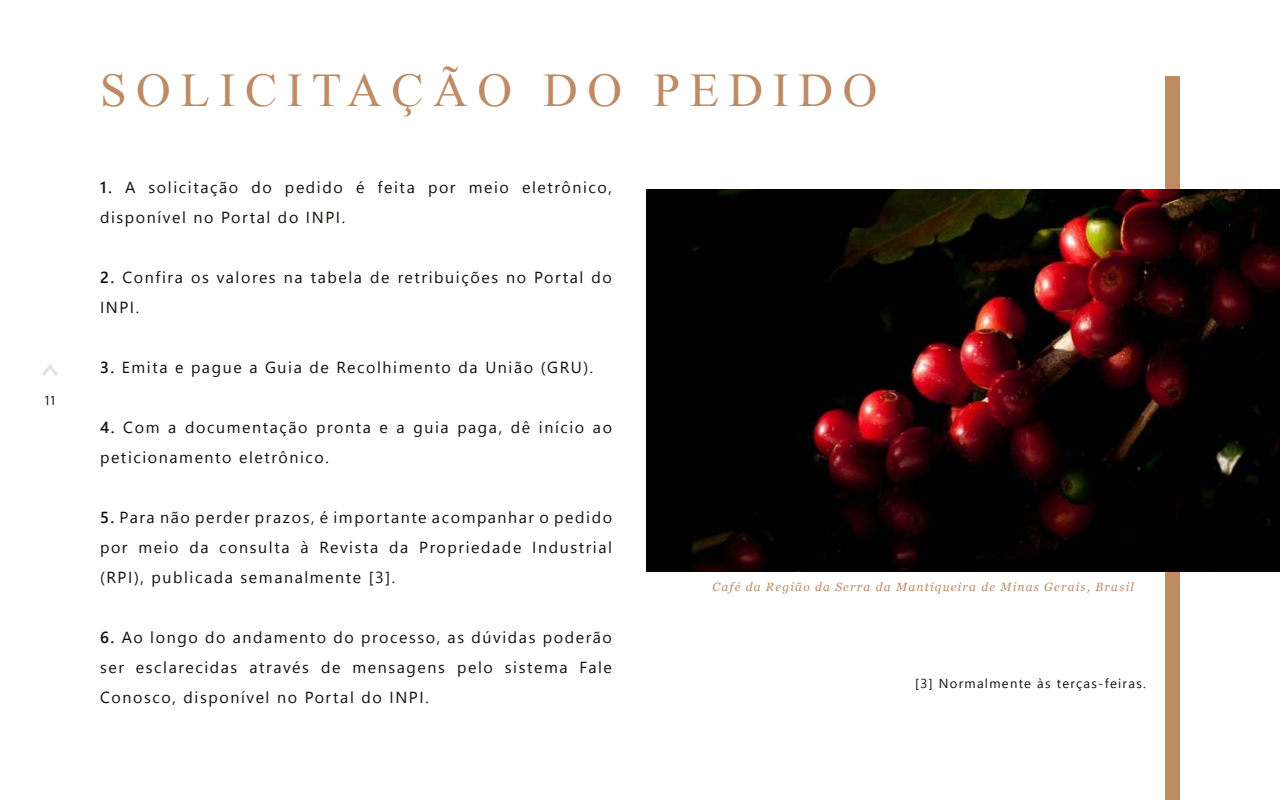
<style>
.page{position:relative;width:1280px;height:800px;background:#fff}
.page>*{position:absolute;margin:0;border:0;box-sizing:border-box;transform-origin:0 0}
.t1{font:48px "Mongolian Baiti";letter-spacing:.2em;color:#be8b65}
.t2{font:16px/30px "Segoe UI";letter-spacing:.1em;color:#130f0c}
.t3{font:condensed 14px "Myriad Pro";color:#130f0c}
.t4{font:13px "Segoe UI";letter-spacing:.1em;color:#130f0c}
.t5{font:italic 12px "Georgia";letter-spacing:.1em;color:#be8b65}
.s1{font-weight:600}
</style>
<div class="page">
<svg style="left:42px;top:364px;width:16px;height:12px"></svg>
<div style="left:1165px;top:76px;width:15px;height:724px;background:#be8b65"></div>
<img style="left:646px;top:190px;width:634px;height:382px">
<p class="t3" style="left:45px;top:392px;width:12px">11</p>
<h1 class="t1" style="left:100px;top:65px;width:779px">SOLICITAÇÃO DO PEDIDO</h1>
<p class="t2" style="left:100px;top:172px;width:514px"><span class="s1">1.</span> A solicitação do pedido é feita por meio eletrônico, disponível no Portal do INPI.</p>
<p class="t2" style="left:100px;top:262px;width:514px"><span class="s1">2.</span> Confira os valores na tabela de retribuições no Portal do<br>INPI.</p>
<p class="t2" style="left:100px;top:352px;width:495px"><span class="s1">3.</span> Emita e pague a Guia de Recolhimento da União (GRU).</p>
<p class="t2" style="left:100px;top:412px;width:514px"><span class="s1">4.</span> Com a documentação pronta e a guia paga, dê início ao peticionamento eletrônico.</p>
<p class="t2" style="left:100px;top:502px;width:514px;text-align:justify"><span class="s1">5.</span> Para não perder prazos, é importante acompanhar o pedido por meio da consulta à Revista da Propriedade Industrial (RPI), publicada semanalmente [3].</p>
<p class="t2" style="left:100px;top:622px;width:514px;text-align:justify"><span class="s1">6.</span> Ao longo do andamento do processo, as dúvidas poderão ser esclarecidas através de mensagens pelo sistema Fale Conosco, disponível no Portal do INPI.</p>
<p class="t5" style="left:713px;top:579px;width:423px">Café da Região da Serra da Mantiqueira de Minas Gerais, Brasil</p>
<p class="t4" style="left:915px;top:673px;width:232px">[3] Normalmente às terças-feiras.</p>
</div>
